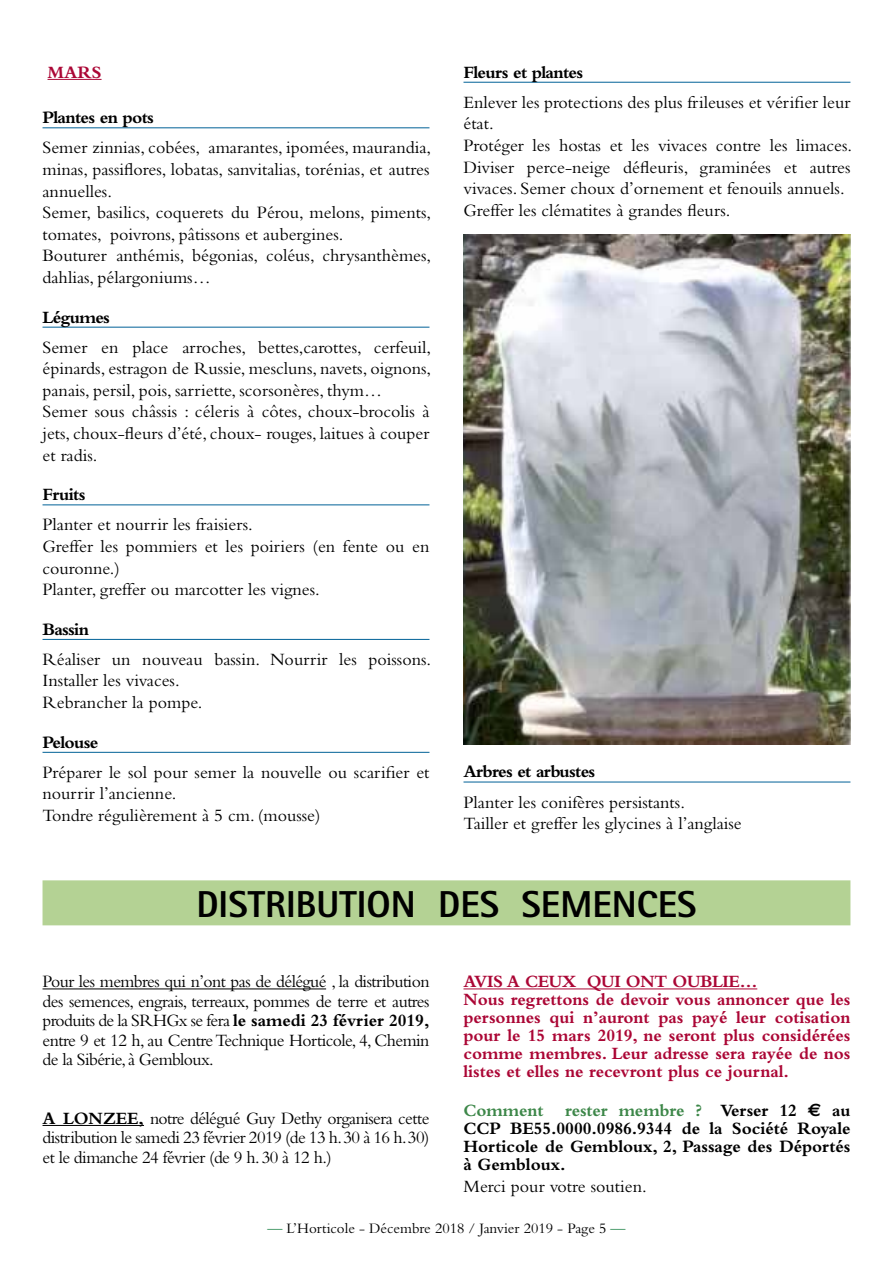
<style>
.page{position:relative;width:893px;height:1263px;background:#fff}
.page>*{position:absolute;margin:0;border:0;box-sizing:border-box;transform-origin:0 0}
.t1{font:800 37.5px "Rotis Sans Serif";color:#000}
.t2{font:18px/21.6px "Bembo";color:#000}
.t3{font:700 18px/18px "Bembo";letter-spacing:-.005em;color:#ab0635}
.t4{font:700 18px/18px "Bembo";letter-spacing:-.04em;color:#000;text-align:justify}
.t5{font:15px "Bembo";color:#000}
.s1{font-weight:700}
.s2{color:#3d8749}
.s3{font-family:"Euro Sans"}
.s4{color:#00732f}
</style>
<div class="page">
<hr style="left:48px;top:79px;width:54px;height:1px;background:#ab0635">
<hr style="left:43px;top:127px;width:386px;height:1px;background:#006197">
<hr style="left:43px;top:327px;width:386px;height:1px;background:#006197">
<hr style="left:43px;top:504px;width:386px;height:1px;background:#006197">
<hr style="left:43px;top:639px;width:386px;height:1px;background:#006197">
<hr style="left:43px;top:752px;width:386px;height:1px;background:#006197">
<hr style="left:463px;top:82px;width:387px;height:1px;background:#006197">
<hr style="left:463px;top:782px;width:387px;height:1px;background:#006197">
<img style="left:463px;top:234px;width:388px;height:511px">
<div style="left:43px;top:880px;width:807px;height:45px;background:#b4d294"></div>
<hr style="left:43px;top:988px;width:283px;height:1px;background:#000">
<hr style="left:43px;top:1125px;width:101px;height:1px;background:#000">
<hr style="left:463px;top:988px;width:294px;height:1px;background:#ab0635">
<p class="t3" style="left:48px;top:63px;width:56px">MARS</p>
<p class="t4" style="left:43px;top:108px;width:113px">Plantes en pots</p>
<p class="t2" style="left:43px;top:137px;width:390px">Semer zinnias, cobées, amarantes, ipomées, maurandia, minas, passiflores, lobatas, sanvitalias, torénias, et autres annuelles.<br>Semer, basilics, coquerets du Pérou, melons, piments, tomates, poivrons, pâtissons et aubergines.<br>Bouturer anthémis, bégonias, coléus, chrysanthèmes, dahlias, pélargoniums…</p>
<p class="t4" style="left:43px;top:308px;width:69px">Légumes</p>
<p class="t2" style="left:43px;top:336px;width:390px">Semer en place arroches, bettes,carottes, cerfeuil, épinards, estragon de Russie, mescluns, navets, oignons, panais, persil, pois, sarriette, scorsonères, thym… Semer sous châssis : céleris à côtes, choux-brocolis à jets, choux-fleurs d’été, choux- rouges, laitues à couper et radis.</p>
<p class="t4" style="left:43px;top:485px;width:44px">Fruits</p>
<p class="t2" style="left:43px;top:514px;width:388px">Planter et nourrir les fraisiers.<br>Greffer les pommiers et les poiriers (en fente ou en couronne.)<br>Planter, greffer ou marcotter les vignes.</p>
<p class="t4" style="left:43px;top:620px;width:48px">Bassin</p>
<p class="t2" style="left:43px;top:648px;width:390px">Réaliser un nouveau bassin. Nourrir les poissons.<br>Installer les vivaces.<br>Rebrancher la pompe.</p>
<p class="t4" style="left:43px;top:733px;width:57px">Pelouse</p>
<p class="t2" style="left:43px;top:761px;width:388px">Préparer le sol pour semer la nouvelle ou scarifier et nourrir l’ancienne.<br>Tondre régulièrement à 5 cm. (mousse)</p>
<p class="t4" style="left:463px;top:63px;width:121px">Fleurs et plantes</p>
<p class="t2" style="left:463px;top:91px;width:390px">Enlever les protections des plus frileuses et vérifier leur état.<br>Protéger les hostas et les vivaces contre les limaces.<br>Diviser perce-neige défleuris, graminées et autres vivaces. Semer choux d’ornement et fenouils annuels.<br>Greffer les clématites à grandes fleurs.</p>
<p class="t4" style="left:463px;top:763px;width:133px">Arbres et arbustes</p>
<p class="t2" style="left:463px;top:791px;width:280px">Planter les conifères persistants.<br>Tailler et greffer les glycines à l’anglaise</p>
<h1 class="t1" style="left:196px;top:880px;width:502px">DISTRIBUTION DES SEMENCES</h1>
<p class="t2" style="left:43px;top:971px;width:388px;line-height:19.5px;text-align:justify">Pour les membres qui n’ont pas de délégué , la distribution des semences, engrais, terreaux, pommes de terre et autres produits de la SRHGx se fera <span class="s1">le samedi 23 février 2019, </span>entre 9 et 12 h, au Centre Technique Horticole, 4, Chemin de la Sibérie, à Gembloux.</p>
<p class="t2" style="left:43px;top:1108px;width:388px;line-height:19.5px;text-align:justify"><span class="s1">A LONZEE,</span> notre délégué Guy Dethy organisera cette distribution le samedi 23 février 2019 (de 13 h. 30 à 16 h. 30) et le dimanche 24 février (de 9 h. 30 à 12 h.)</p>
<p class="t3" style="left:463px;top:972px;width:388px">AVIS A CEUX QUI ONT OUBLIE…<br>Nous regrettons de devoir vous annoncer que les personnes qui n’auront pas payé leur cotisation pour le 15 mars 2019, ne seront plus considérées comme membres. Leur adresse sera rayée de nos listes et elles ne recevront plus ce journal.</p>
<p class="t4" style="left:463px;top:1101px;width:388px"><span class="s2">Comment rester membre ?</span> Verser 12 <span class="s3">€</span> au CCP BE55.0000.0986.9344 de la Société Royale Horticole de Gembloux, 2, Passage des Déportés à Gembloux.</p>
<p class="t2" style="left:463px;top:1175px;width:185px">Merci pour votre soutien.</p>
<p class="t5" style="left:267px;top:1219px;width:360px"><span class="s4">—</span> L’Horticole - Décembre 2018 / Janvier 2019 - Page 5 <span class="s4">—</span></p>
</div>
